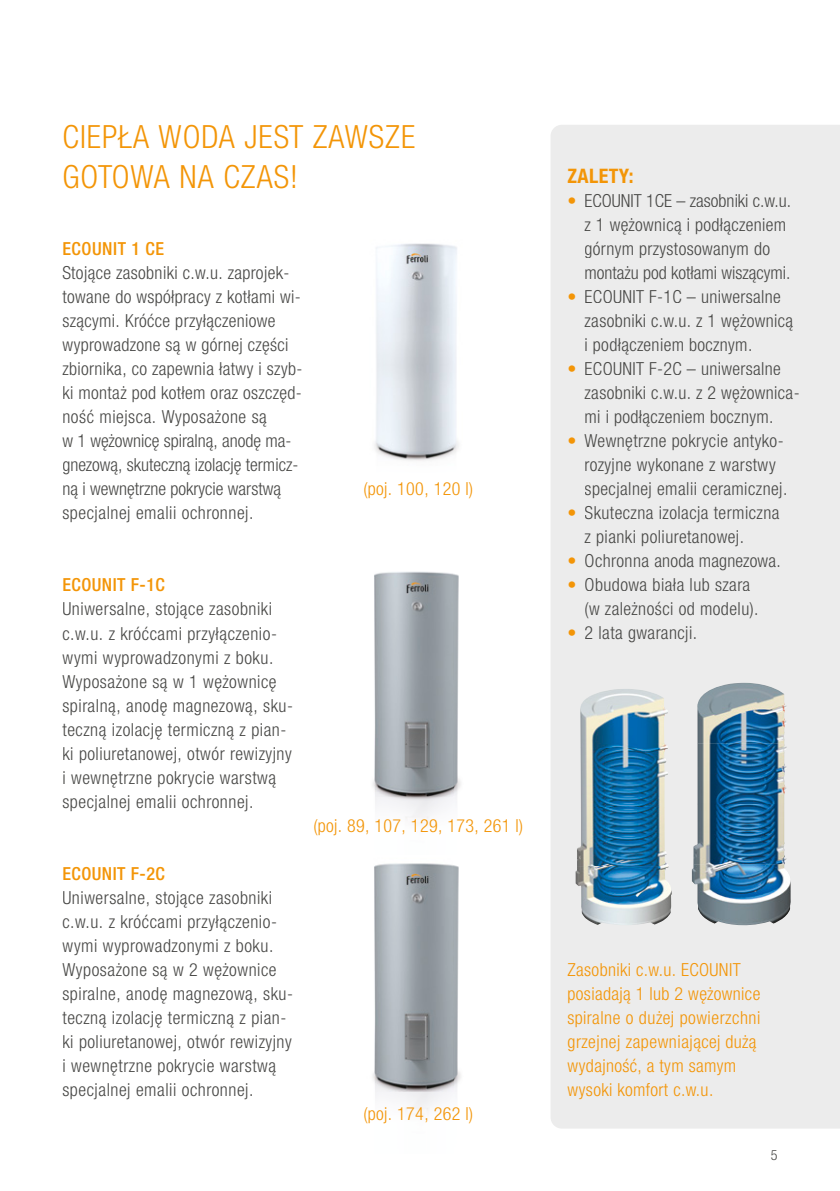
<style>
.page{position:relative;width:840px;height:1191px;background:#fff}
.page>*{position:absolute;margin:0;border:0;box-sizing:border-box;transform-origin:0 0}
.t1{font:300 condensed 32px/40px "Helvetica Neue LTW1 G";letter-spacing:.03em;color:#f39507}
.t2{font:700 condensed 20px "Helvetica Neue LTW1 G";letter-spacing:.02em;color:#f39507}
.t3{font:300 condensed 18px/24px "Helvetica Neue LTW1 G";letter-spacing:.025em;color:#484846}
.t4{font:300 condensed 18px/24px "Helvetica Neue LTW1 G";letter-spacing:.02em;color:#f39507}
.t5{font:300 condensed 18px/24px "Helvetica Neue LTW1 G";letter-spacing:.005em;color:#484846}
.t6{font:500 condensed 18px "Helvetica Neue LTW1 G";letter-spacing:.025em;color:#f39507}
.t7{font:300 condensed 14px "Helvetica Neue LTW1 G";color:#484846}
.s1{color:#f39507}
</style>
<div class="page">
<img style="left:373px;top:571px;width:80px;height:540px">
<img style="left:453px;top:574px;width:8px;height:225px">
<img style="left:453px;top:865px;width:8px;height:227px">
<img style="left:373px;top:850px;width:80px;height:5px">
<div style="left:551px;top:125px;width:288px;height:1003px;background:#ececec"></div>
<div style="left:585px;top:193px;width:205px;height:14px;background:#ececec"></div>
<div style="left:584px;top:218px;width:201px;height:16px;background:#ececec"></div>
<div style="left:585px;top:241px;width:184px;height:17px;background:#ececec"></div>
<div style="left:585px;top:266px;width:203px;height:16px;background:#ececec"></div>
<div style="left:585px;top:289px;width:195px;height:14px;background:#ececec"></div>
<div style="left:584px;top:314px;width:208px;height:16px;background:#ececec"></div>
<div style="left:585px;top:338px;width:165px;height:16px;background:#ececec"></div>
<div style="left:585px;top:361px;width:195px;height:14px;background:#ececec"></div>
<div style="left:584px;top:386px;width:214px;height:16px;background:#ececec"></div>
<div style="left:585px;top:410px;width:186px;height:16px;background:#ececec"></div>
<div style="left:584px;top:434px;width:198px;height:16px;background:#ececec"></div>
<div style="left:585px;top:458px;width:190px;height:16px;background:#ececec"></div>
<div style="left:584px;top:482px;width:201px;height:16px;background:#ececec"></div>
<div style="left:584px;top:505px;width:195px;height:17px;background:#ececec"></div>
<div style="left:584px;top:530px;width:158px;height:16px;background:#ececec"></div>
<div style="left:585px;top:553px;width:193px;height:17px;background:#ececec"></div>
<div style="left:585px;top:577px;width:164px;height:14px;background:#ececec"></div>
<div style="left:585px;top:601px;width:171px;height:17px;background:#ececec"></div>
<div style="left:585px;top:626px;width:110px;height:16px;background:#ececec"></div>
<img style="left:697px;top:683px;width:89px;height:121px">
<img style="left:693px;top:804px;width:93px;height:60px">
<img style="left:691px;top:864px;width:99px;height:61px">
<img style="left:579px;top:689px;width:88px;height:118px">
<img style="left:576px;top:807px;width:92px;height:59px">
<img style="left:575px;top:866px;width:96px;height:59px">
<img style="left:374px;top:243px;width:85px;height:218px">
<h1 class="t1" style="left:62px;top:117px;width:354px">CIEPŁA WODA JEST ZAWSZE<br>GOTOWA NA CZAS!</h1>
<p class="t6" style="left:62px;top:237px;width:103px">ECOUNIT 1 CE</p>
<p class="t3" style="left:62px;top:261px;width:241px">Stojące zasobniki c.w.u. zaprojek&shy;towane do współpracy z kotłami wi&shy;szącymi. Króćce przyłączeniowe wyprowadzone są w górnej części zbiornika, co zapewnia łatwy i szyb&shy;ki montaż pod kotłem oraz oszczęd&shy;ność miejsca. Wyposażone są<br>w 1 wężownicę spiralną, anodę ma&shy;gnezową, skuteczną izolację termicz&shy;ną i wewnętrzne pokrycie warstwą specjalnej emalii ochronnej.</p>
<p class="t4" style="left:363px;top:477px;width:111px">(poj. 100, 120 l)</p>
<p class="t6" style="left:62px;top:574px;width:104px">ECOUNIT F-1C</p>
<p class="t3" style="left:62px;top:597px;width:232px">Uniwersalne, stojące zasobniki c.w.u. z króćcami przyłączenio&shy;wymi wyprowadzonymi z boku.<br>Wyposażone są w 1 wężownicę spiralną, anodę magnezową, sku&shy;teczną izolację termiczną z pian&shy;ki poliuretanowej, otwór rewizyjny i wewnętrzne pokrycie warstwą specjalnej emalii ochronnej.</p>
<p class="t6" style="left:62px;top:862px;width:104px">ECOUNIT F-2C</p>
<p class="t3" style="left:62px;top:885px;width:232px">Uniwersalne, stojące zasobniki c.w.u. z króćcami przyłączenio&shy;wymi wyprowadzonymi z boku.<br>Wyposażone są w 2 wężownice spiralne, anodę magnezową, sku&shy;teczną izolację termiczną z pian&shy;ki poliuretanowej, otwór rewizyjny i wewnętrzne pokrycie warstwą specjalnej emalii ochronnej.</p>
<p class="t4" style="left:313px;top:813px;width:211px">(poj. 89, 107, 129, 173, 261 l)</p>
<p class="t4" style="left:363px;top:1102px;width:111px">(poj. 174, 262 l)</p>
<p class="t2" style="left:567px;top:163px;width:68px">ZALETY:</p>
<p class="t5" style="left:584px;top:188px;width:208px;text-indent:-17px"><span class="s1">•</span> ECOUNIT 1CE – zasobniki c.w.u. z 1 wężownicą i podłączeniem górnym przystosowanym do montażu pod kotłami wiszącymi.</p>
<p class="t3" style="left:584px;top:284px;width:210px;text-indent:-17px"><span class="s1">•</span> ECOUNIT F-1C – uniwersalne zasobniki c.w.u. z 1 wężownicą i podłączeniem bocznym.</p>
<p class="t3" style="left:584px;top:356px;width:216px;text-indent:-17px"><span class="s1">•</span> ECOUNIT F-2C – uniwersalne zasobniki c.w.u. z 2 wężownica&shy;mi i podłączeniem bocznym.</p>
<p class="t3" style="left:584px;top:428px;width:204px;text-indent:-17px"><span class="s1">•</span> Wewnętrzne pokrycie antyko&shy;rozyjne wykonane z warstwy specjalnej emalii ceramicznej.</p>
<p class="t3" style="left:584px;top:500px;width:196px;text-indent:-17px"><span class="s1">•</span> Skuteczna izolacja termiczna z pianki poliuretanowej.</p>
<p class="t3" style="left:567px;top:548px;width:214px"><span class="s1">•</span> Ochronna anoda magnezowa.</p>
<p class="t3" style="left:584px;top:572px;width:175px;text-indent:-17px"><span class="s1">•</span> Obudowa biała lub szara (w zależności od modelu).</p>
<p class="t3" style="left:567px;top:620px;width:131px"><span class="s1">•</span> 2 lata gwarancji.</p>
<p class="t4" style="left:567px;top:958px;width:194px">Zasobniki c.w.u. ECOUNIT posiadają 1 lub 2 wężownice spiralne o dużej powierzchni grzejnej zapewniającej dużą wydajność, a tym samym wysoki komfort c.w.u.</p>
<p class="t7" style="left:770px;top:1146px;width:8px">5</p>
</div>
